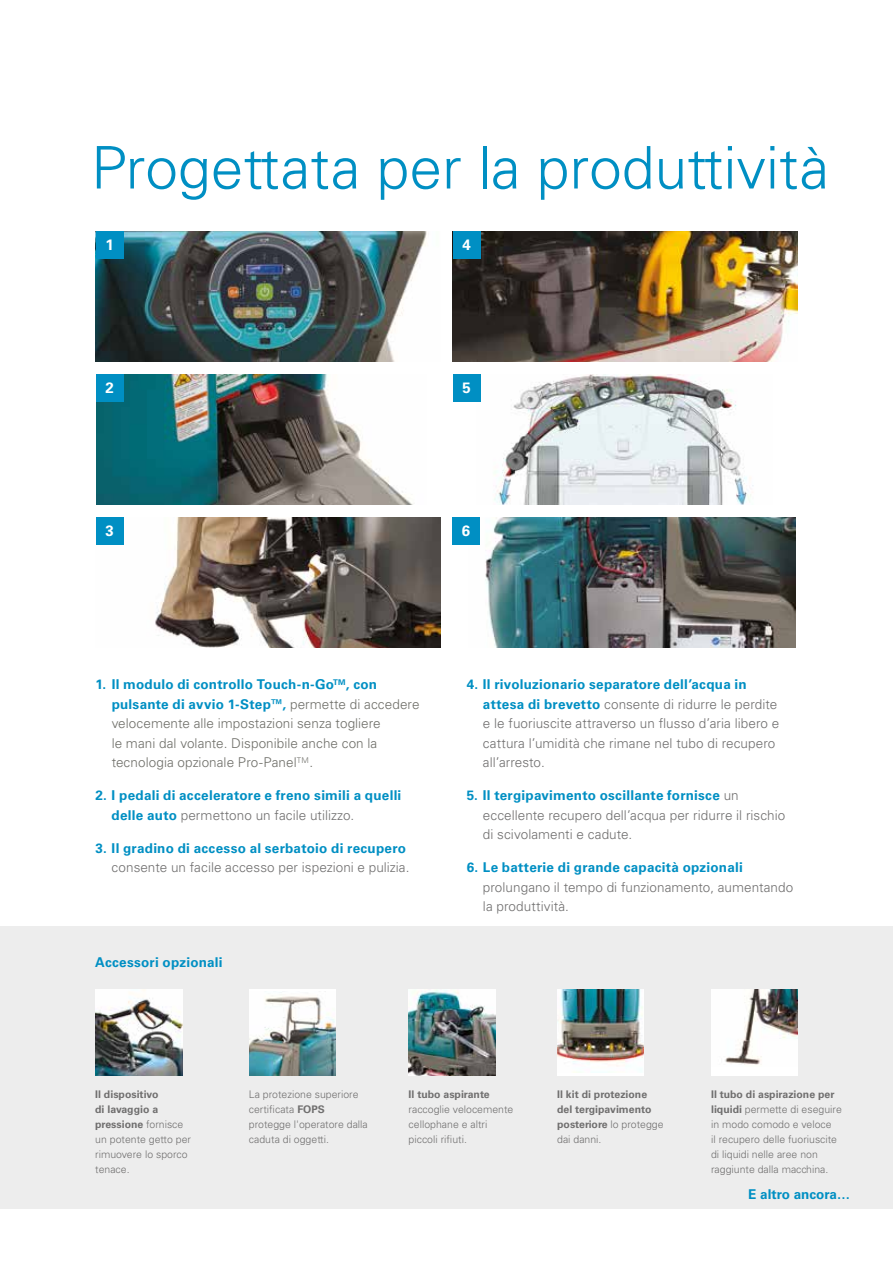
<style>
.page{position:relative;width:893px;height:1263px;background:#fff}
.page>*{position:absolute;margin:0;border:0;box-sizing:border-box;transform-origin:0 0}
.t1{font:300 58.8px "Univers LT Std";color:#008fc3}
.t2{font:700 15px "Univers LT Std";color:#fff}
.t3{font:300 13.5px/19.5px "Univers LT Std";letter-spacing:.005em;color:#706f6f}
.t4{font:700 13.5px/19.5px "Univers LT Std";letter-spacing:.015em;color:#008fc3}
.t5{font:300 13.5px/19.5px "Univers LT Std";letter-spacing:.005em;color:#6f6f69}
.t6{font:300 10.5px/15px "Univers LT Std";color:#706f6f}
.t7{font:700 10.5px/15px "Univers LT Std";color:#706f6f}
.s1{font-weight:700;color:#008fc3}
.s2{font-weight:300;color:#706f6f}
.s3{font-weight:700}
.s4{font-weight:300}
</style>
<div class="page">
<div style="left:0;top:926px;width:893px;height:283px;background:#ededed"></div>
<img style="left:96px;top:374px;width:317px;height:131px">
<img style="left:96px;top:517px;width:344px;height:131px">
<img style="left:468px;top:517px;width:328px;height:131px">
<img style="left:452px;top:231px;width:345px;height:131px">
<img style="left:477px;top:374px;width:277px;height:131px">
<img style="left:95px;top:231px;width:332px;height:131px">
<div style="left:96px;top:231px;width:27px;height:27px;background:#008fc3"></div>
<div style="left:96px;top:374px;width:27px;height:27px;background:#008fc3"></div>
<div style="left:96px;top:517px;width:27px;height:27px;background:#008fc3"></div>
<div style="left:453px;top:374px;width:27px;height:27px;background:#008fc3"></div>
<div style="left:452px;top:517px;width:27px;height:27px;background:#008fc3"></div>
<div style="left:453px;top:231px;width:27px;height:27px;background:#008fc3"></div>
<div style="left:249px;top:989px;width:87px;height:86px;background:#fff"></div>
<img style="left:249px;top:991px;width:87px;height:84px">
<div style="left:557px;top:989px;width:87px;height:86px;background:#fff"></div>
<img style="left:557px;top:989px;width:87px;height:83px">
<div style="left:711px;top:989px;width:86px;height:86px;background:#fff"></div>
<img style="left:725px;top:989px;width:72px;height:76px">
<img style="left:409px;top:989px;width:87px;height:86px">
<img style="left:95px;top:989px;width:87px;height:86px">
<h1 class="t1" style="left:91px;top:132px;width:740px">Progettata per la produttività</h1>
<p class="t2" style="left:106px;top:236px;width:10px">1</p>
<p class="t2" style="left:462px;top:236px;width:10px">4</p>
<p class="t2" style="left:106px;top:379px;width:10px">2</p>
<p class="t2" style="left:462px;top:379px;width:10px">5</p>
<p class="t2" style="left:106px;top:522px;width:10px">3</p>
<p class="t2" style="left:462px;top:522px;width:10px">6</p>
<p class="t5" style="left:112px;top:675px;width:309px;text-indent:-16px"><span class="s1">1. Il modulo di controllo Touch-n-Go</span><sup>TM</sup><span class="s1">, con pulsante di avvio 1-Step™,</span> permette di accedere velocemente alle impostazioni senza togliere<br>le mani dal volante. Disponibile anche con la tecnologia opzionale Pro-Panel<sup>TM</sup>.</p>
<p class="t4" style="left:112px;top:786px;width:291px;text-indent:-16px">2. I pedali di acceleratore e freno simili a quelli delle auto <span class="s2">permettono un facile utilizzo.</span></p>
<p class="t4" style="left:95px;top:838px;width:312px">3. Il gradino di accesso al serbatoio di recupero</p>
<p class="t3" style="left:112px;top:858px;width:299px">consente un facile accesso per ispezioni e pulizia.</p>
<p class="t4" style="left:95px;top:952px;width:129px">Accessori opzionali</p>
<p class="t3" style="left:483px;top:675px;width:298px;text-indent:-16px"><span class="s1">4. Il rivoluzionario separatore dell’acqua in attesa di brevetto</span> consente di ridurre le perdite e le fuoriuscite attraverso un flusso d’aria libero e cattura l’umidità che rimane nel tubo di recupero all’arresto.</p>
<p class="t3" style="left:483px;top:786px;width:304px;text-indent:-16px"><span class="s1">5. Il tergipavimento oscillante fornisce</span> un eccellente recupero dell’acqua per ridurre il rischio di scivolamenti e cadute.</p>
<p class="t4" style="left:467px;top:858px;width:278px">6. Le batterie di grande capacità opzionali</p>
<p class="t3" style="left:483px;top:877px;width:312px">prolungano il tempo di funzionamento, aumentando la produttività.</p>
<p class="t6" style="left:95px;top:1087px;width:97px"><span class="s3">Il dispositivo<br>di lavaggio a pressione</span> fornisce un potente getto per rimuovere lo sporco tenace.</p>
<p class="t7" style="left:409px;top:1087px;width:83px">Il tubo aspirante</p>
<p class="t6" style="left:249px;top:1087px;width:121px">La protezione superiore certificata <span class="s3">FOPS </span>protegge l'operatore dalla caduta di oggetti.</p>
<p class="t7" style="left:557px;top:1087px;width:108px">Il kit di protezione del tergipavimento posteriore <span class="s4">lo protegge dai danni.</span></p>
<p class="t6" style="left:711px;top:1087px;width:132px"><span class="s3">Il tubo di aspirazione per liquidi</span> permette di eseguire in modo comodo e veloce<br>il recupero delle fuoriuscite di liquidi nelle aree non raggiunte dalla macchina.</p>
<p class="t6" style="left:409px;top:1102px;width:106px">raccoglie velocemente cellophane e altri piccoli rifiuti.</p>
<p class="t4" style="left:748px;top:1184px;width:104px">E altro ancora…</p>
</div>
